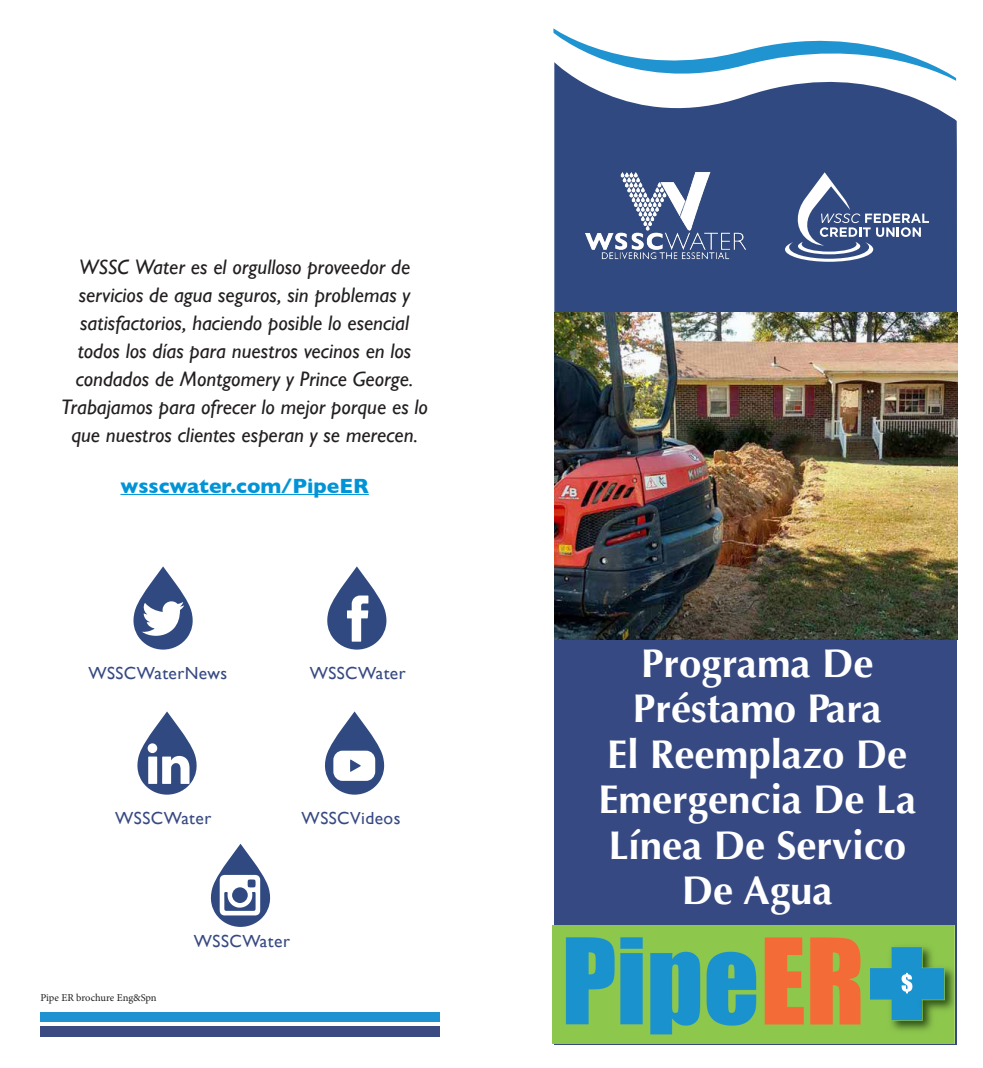
<style>
.page{position:relative;width:983px;height:1068px;background:#fff}
.page>*{position:absolute;margin:0;border:0;box-sizing:border-box;transform-origin:0 0}
.t1{font:700 40.25px/45.5px "Optima";color:#fff}
.t2{font:italic 21px/28px "Gill Sans";color:#231f20;text-align:center}
.t3{font:700 21px "Gill Sans";color:#0094d7}
.Name{font:17.5px "Gill Sans";letter-spacing:.025em;color:#374982}
.t4{font:10.5px "Minion Pro";letter-spacing:-.01em;color:#231f20}
</style>
<div class="page">
<div style="left:554px;top:77px;width:402px;height:236px;background:#304a81"></div>
<img style="left:583px;top:170px;width:164px;height:92px">
<div style="left:554px;top:639px;width:402px;height:406px;background:#374982"></div>
<svg style="left:784px;top:172px;width:144px;height:90px;background:#546996"></svg>
<img style="left:554px;top:313px;width:403px;height:326px">
<img style="left:552px;top:925px;width:402px;height:118px">
<svg style="left:553px;top:28px;width:402px;height:68px"></svg>
<hr style="left:120px;top:494px;width:248px;height:1px;background:#0094d7">
<div style="left:40px;top:1026px;width:399px;height:10px;background:#3b4a81"></div>
<div style="left:40px;top:1012px;width:399px;height:10px;background:#1f93d1"></div>
<svg style="left:133px;top:566px;width:60px;height:83px"></svg>
<svg style="left:327px;top:566px;width:60px;height:83px"></svg>
<svg style="left:137px;top:711px;width:60px;height:83px"></svg>
<div style="left:148px;top:743px;width:9px;height:10px;background:#fff;border-radius:50%"></div>
<svg style="left:325px;top:711px;width:60px;height:83px"></svg>
<svg style="left:210px;top:843px;width:61px;height:84px"></svg>
<p class="t2" style="left:79px;top:253px;width:332px">WSSC Water es el orgulloso proveedor de</p>
<p class="t2" style="left:79px;top:281px;width:333px">servicios de agua seguros, sin problemas y</p>
<p class="t2" style="left:61px;top:309px;width:368px">satisfactorios, haciendo posible lo esencial todos los días para nuestros vecinos en los condados de Montgomery y Prince George.<br>Trabajamos para ofrecer lo mejor porque es lo que nuestros clientes esperan y se merecen.</p>
<p class="t3" style="left:120px;top:469px;width:250px">wsscwater.com/PipeER</p>
<p class="Name" style="left:88px;top:662px;width:140px">WSSCWaterNews</p>
<p class="Name" style="left:309px;top:662px;width:97px">WSSCWater</p>
<p class="Name" style="left:115px;top:807px;width:97px">WSSCWater</p>
<p class="Name" style="left:301px;top:807px;width:100px">WSSCVideos</p>
<p class="t4" style="left:40px;top:990px;width:118px">Pipe ER brochure Eng&amp;Spn</p>
<p class="Name" style="left:194px;top:930px;width:97px">WSSCWater</p>
<p class="t1" style="left:641px;top:640px;width:234px">Programa De</p>
<p class="t1" style="left:632px;top:686px;width:250px">Préstamo Para</p>
<p class="t1" style="left:598px;top:731px;width:319px">El Reemplazo De<br>Emergencia De La<br>Línea De Servico</p>
<p class="t1" style="left:681px;top:868px;width:152px">De Agua</p>
</div>
